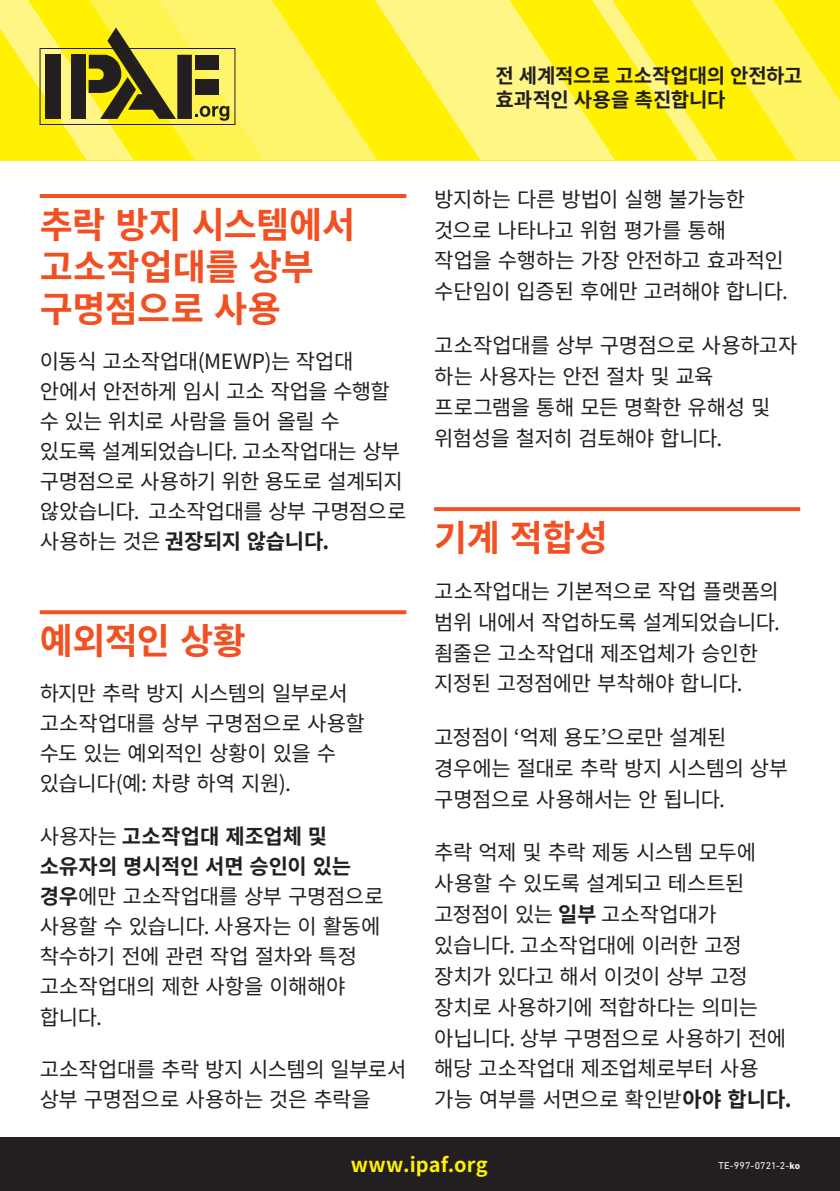
<style>
.page{position:relative;width:840px;height:1191px;background:#fff}
.page>*{position:absolute;margin:0;border:0;box-sizing:border-box;transform-origin:0 0}
.intro_copy{font:700 36px/42px "Noto Sans CJ Kkr";letter-spacing:-.01em;color:#f15122}
.t1{font:21px/30.8px "Noto Sans CJ Kkr";letter-spacing:-.02em;color:#231f20}
.t2{font:700 20px/24px "Noto Sans CJ Kkr";letter-spacing:-.01em;color:#231f20}
.t3{font:700 20px "Noto Sans CJ Kkr";letter-spacing:.01em;color:#fff101}
.t4{font:10px "DIN Next LT Pro";letter-spacing:.015em;color:#fff}
.s1{font-weight:700}
</style>
<div class="page">
<div style="left:0;top:1137px;width:839px;height:54px;background:#231f20"></div>
<hr style="left:40px;top:194px;width:366px;height:4px;background:#f15122">
<svg style="left:40px;top:610px;width:366px;height:4px"></svg>
<svg style="left:434px;top:507px;width:365px;height:4px"></svg>
<svg style="left:0;top:0;width:839px;height:160px;background:#f2e63b"></svg>
<p class="t2" style="left:495px;top:64px;width:308px">전 세계적으로 고소작업대의 안전하고 효과적인 사용을 촉진합니다</p>
<p class="intro_copy" style="left:40px;top:204px;width:317px">추락 방지 시스템에서 고소작업대를 상부 구명점으로 사용</p>
<p class="t1" style="left:40px;top:347px;width:368px;line-height:30px">이동식 고소작업대(MEWP)는 작업대 안에서 안전하게 임시 고소 작업을 수행할 수 있는 위치로 사람을 들어 올릴 수<br>있도록 설계되었습니다. 고소작업대는 상부 구명점으로 사용하기 위한 용도로 설계되지 않았습니다. 고소작업대를 상부 구명점으로 사용하는 것은 <span class="s1">권장되지 않습니다.</span></p>
<p class="intro_copy" style="left:40px;top:620px;width:208px">예외적인 상황</p>
<p class="t1" style="left:40px;top:679px;width:326px;line-height:30px">하지만 추락 방지 시스템의 일부로서 고소작업대를 상부 구명점으로 사용할 수도 있는 예외적인 상황이 있을 수 있습니다(예: 차량 하역 지원).</p>
<p class="t1" style="left:40px;top:821px;width:345px;line-height:30px">사용자는 <span class="s1">고소작업대 제조업체 및 소유자의 명시적인 서면 승인이 있는 경우</span>에만 고소작업대를 상부 구명점으로 사용할 수 있습니다. 사용자는 이 활동에 착수하기 전에 관련 작업 절차와 특정 고소작업대의 제한 사항을 이해해야 합니다.</p>
<p class="t1" style="left:40px;top:1055px;width:368px;line-height:30px">고소작업대를 추락 방지 시스템의 일부로서 상부 구명점으로 사용하는 것은 추락을</p>
<p class="t1" style="left:434px;top:184px;width:355px">방지하는 다른 방법이 실행 불가능한 것으로 나타나고 위험 평가를 통해 작업을 수행하는 가장 안전하고 효과적인 수단임이 입증된 후에만 고려해야 합니다.</p>
<p class="t1" style="left:434px;top:330px;width:365px">고소작업대를 상부 구명점으로 사용하고자 하는 사용자는 안전 절차 및 교육 프로그램을 통해 모든 명확한 유해성 및 위험성을 철저히 검토해야 합니다.</p>
<p class="intro_copy" style="left:434px;top:517px;width:175px">기계 적합성</p>
<p class="t1" style="left:434px;top:576px;width:347px">고소작업대는 기본적으로 작업 플랫폼의 범위 내에서 작업하도록 설계되었습니다. 죔줄은 고소작업대 제조업체가 승인한 지정된 고정점에만 부착해야 합니다.</p>
<p class="t1" style="left:434px;top:722px;width:355px">고정점이 ‘억제 용도’으로만 설계된 경우에는 절대로 추락 방지 시스템의 상부 구명점으로 사용해서는 안 됩니다.</p>
<p class="t1" style="left:434px;top:837px;width:359px">추락 억제 및 추락 제동 시스템 모두에 사용할 수 있도록 설계되고 테스트된 고정점이 있는 <span class="s1">일부</span> 고소작업대가 있습니다. 고소작업대에 이러한 고정 장치가 있다고 해서 이것이 상부 고정 장치로 사용하기에 적합하다는 의미는 아닙니다. 상부 구명점으로 사용하기 전에 해당 고소작업대 제조업체로부터 사용 가능 여부를 서면으로 확인받<span class="s1">아야 합니다.</span></p>
<p class="t3" style="left:350px;top:1153px;width:138px">www.ipaf.org</p>
<p class="t4" style="left:718px;top:1159px;width:83px">TE-997-0721-2-<span class="s1">ko</span></p>
</div>
